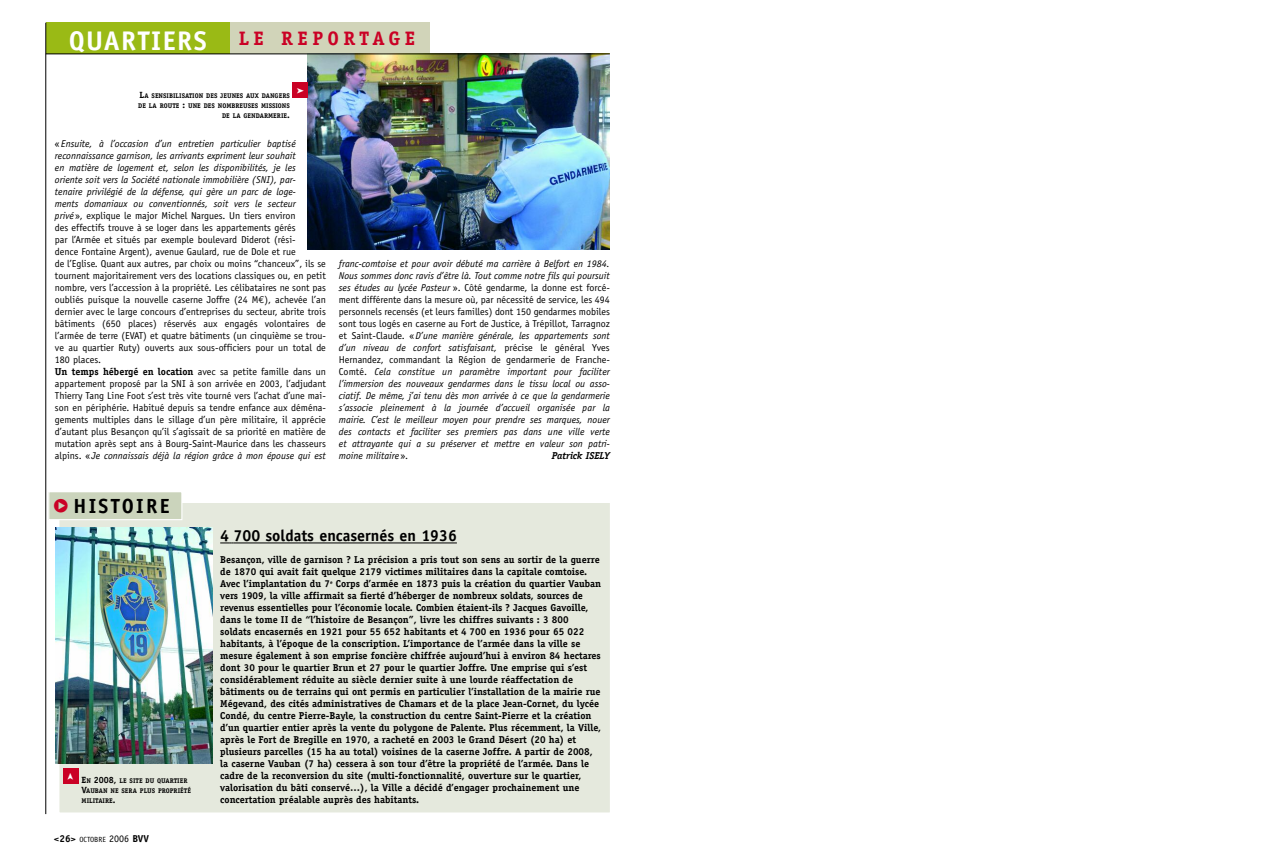
<style>
.page{position:relative;width:1265px;height:868px;background:#fff}
.page>*{position:absolute;margin:0;border:0;box-sizing:border-box;transform-origin:0 0}
.t1{font:700 20.5px "Officina Sans";letter-spacing:.11em;color:#000}
.t2{font:700 19.5px "Officina Serif";letter-spacing:.22em;color:#ca0125}
.t3{font:700 16px "Officina Sans";color:#000}
.t4{font:700 10px/12px "Officina Serif";color:#000}
.t5{font:10px/12px "Officina Sans";color:#000}
.t6{font:italic 10px/12px "Officina Sans";color:#000;text-align:justify}
.t7{font:700 10px "Officina Sans";color:#000}
.t8{font:italic 700 10px "Officina Serif";color:#000}
.t9{font:700 6.8px/10px "Officina Serif";color:#000}
.s1{font-family:"Officina Sans";font-size:27px;color:#fff}
.s2{font-size:9px}
.s3{font-style:italic}
.s4{font-family:"Euro Mono"}
.s5{font-family:"Officina Serif";font-weight:700}
.s6{font-style:normal}
.s7{font-family:"Combi Numerals Solid";font-weight:400;font-size:18px;color:#ca0125}
.s8{font-weight:400;font-size:7.5px}
.s9{font-weight:400}
</style>
<div class="page">
<div style="left:228px;top:23px;width:202px;height:31px;background:#d1d4b9"></div>
<div style="left:46px;top:23px;width:184px;height:31px;background:#9aba15"></div>
<hr style="left:46px;top:23px;width:1px;height:791px;background:#000">
<div style="left:59px;top:502px;width:551px;height:310px;background:#e5e9dd"></div>
<svg style="left:220px;top:542px;width:13px;height:1px"></svg>
<hr style="left:233px;top:542px;width:224px;height:1px;background:#000">
<img style="left:55px;top:528px;width:157px;height:235px">
<div style="left:63px;top:768px;width:15px;height:16px;background:#ca0125"></div>
<img style="left:308px;top:55px;width:301px;height:194px">
<div style="left:293px;top:83px;width:15px;height:15px;background:#ca0125"></div>
<div style="left:49px;top:491px;width:133px;height:28px;background:#cbd4bc"></div>
<div style="left:48px;top:491px;width:134px;height:29px;border:1px solid #fff"></div>
<hr style="left:46px;top:54px;width:563px;height:1px;background:#000">
<h2 class="t2" style="left:69px;top:31px;width:348px"><span class="s1">QUARTIERS</span> LE REPORTAGE</h2>
<h2 class="t2" style="left:255px;top:31px;width:136px">REPORTAGE</h2>
<p class="t9" style="left:138px;top:91px;width:153px;text-align:right"><span class="s2">L</span>A SENSIBILISATION DES JEUNES AUX DANGERS<br>DE LA ROUTE <span class="s2">:</span> UNE DES NOMBREUSES MISSIONS<br>DE LA GENDARMERIE<span class="s2">.</span></p>
<p class="t5" style="left:55px;top:138px;width:272px">« <span class="s3">Ensuite, à l’occasion d’un entretien particulier baptisé reconnaissance garnison, les arrivants expriment leur souhait<br>en matière de logement et, selon les disponibilités, je les<br>oriente soit vers la Société nationale immobilière (SNI), par-<br>tenaire privilégié de la défense, qui gère un parc de loge-<br>ments domaniaux ou conventionnés, soit vers le secteur<br>privé</span> », explique le major Michel Nargues. Un tiers environ<br>des effectifs trouve à se loger dans les appartements gérés<br>par l’Armée et situés par exemple boulevard Diderot (rési-<br>dence Fontaine Argent), avenue Gaulard, rue de Dole et rue<br>de l’Eglise. Quant aux autres, par choix ou moins “chanceux”, ils se tournent majoritairement vers des locations classiques ou, en petit nombre, vers l’accession à la propriété. Les célibataires ne sont pas oubliés puisque la nouvelle caserne Joffre (24 M<span class="s4">€</span>), achevée l’an dernier avec le large concours d’entreprises du secteur, abrite trois bâtiments (650 places) réservés aux engagés volontaires de l’armée de terre (EVAT) et quatre bâtiments (un cinquième se trou&shy;ve au quartier Ruty) ouverts aux sous-officiers pour un total de 180 places.<br><span class="s5">Un temps hébergé en location</span> avec sa petite famille dans un appartement proposé par la SNI à son arrivée en 2003, l’adjudant Thierry Tang Line Foot s’est très vite tourné vers l’achat d’une mai&shy;son en périphérie. Habitué depuis sa tendre enfance aux déména&shy;gements multiples dans le sillage d’un père militaire, il apprécie d’autant plus Besançon qu’il s’agissait de sa priorité en matière de mutation après sept ans à Bourg-Saint-Maurice dans les chasseurs alpins. « <span class="s3">Je connaissais déjà la région grâce à mon épouse qui est</span></p>
<p class="t6" style="left:339px;top:258px;width:272px">franc-comtoise et pour avoir débuté ma carrière à Belfort en 1984.<br>Nous sommes donc ravis d’être là. Tout comme notre fils qui poursuit ses études au lycée Pasteur <span class="s6">». Côté gendarme, la donne est forcé&shy;ment différente dans la mesure où, par nécessité de service, les 494 personnels recensés (et leurs familles) dont 150 gendarmes mobiles sont tous logés en caserne au Fort de Justice, à Trépillot, Tarragnoz et Saint-Claude. «</span>D’une manière générale, les appartements sont d’un niveau de confort satisfaisant, <span class="s6">précise le général Yves Hernandez, commandant la Région de gendarmerie de Franche-Comté.</span> Cela constitue un paramètre important pour faciliter l’immersion des nouveaux gendarmes dans le tissu local ou asso&shy;ciatif. De même, j’ai tenu dès mon arrivée à ce que la gendarmerie s’associe pleinement à la journée d’accueil organisée par la mairie. C’est le meilleur moyen pour prendre ses marques, nouer des contacts et faciliter ses premiers pas dans une ville verte et attrayante qui a su préserver et mettre en valeur son patri&shy;moine militaire <span class="s6">».</span></p>
<p class="t8" style="left:552px;top:451px;width:59px">Patrick ISELY</p>
<h1 class="t1" style="left:54px;top:498px;width:117px"><span class="s7">&gt;</span> HISTOIRE</h1>
<p class="t9" style="left:82px;top:776px;width:111px"><span class="s2">E</span>N <span class="s2">2008,</span> LE SITE DU QUARTIER<br><span class="s2">V</span>AUBAN NE SERA PLUS PROPRIÉTÉ<br>MILITAIRE<span class="s2">.</span></p>
<p class="t7" style="left:54px;top:835px;width:97px">&lt;26&gt; <span class="s8">OCTOBRE</span> <span class="s9">2006</span> BVV</p>
<h3 class="t3" style="left:220px;top:530px;width:238px">4 700 soldats encasernés en 1936</h3>
<p class="t4" style="left:220px;top:554px;width:382px">Besançon, ville de garnison ? La précision a pris tout son sens au sortir de la guerre de 1870 qui avait fait quelque 2179 victimes militaires dans la capitale comtoise.<br>Avec l’implantation du 7<sup>e</sup> Corps d’armée en 1873 puis la création du quartier Vauban vers 1909, la ville affirmait sa fierté d’héberger de nombreux soldats, sources de revenus essentielles pour l’économie locale. Combien étaient-ils ? Jacques Gavoille, dans le tome II de “l’histoire de Besançon”, livre les chiffres suivants : 3 800 soldats encasernés en 1921 pour 55 652 habitants et 4 700 en 1936 pour 65 022 habitants, à l’époque de la conscription. L’importance de l’armée dans la ville se mesure également à son emprise foncière chiffrée aujourd’hui à environ 84 hectares dont 30 pour le quartier Brun et 27 pour le quartier Joffre. Une emprise qui s’est considérablement réduite au siècle dernier suite à une lourde réaffectation de bâtiments ou de terrains qui ont permis en particulier l’installation de la mairie rue Mégevand, des cités administratives de Chamars et de la place Jean-Cornet, du lycée Condé, du centre Pierre-Bayle, la construction du centre Saint-Pierre et la création d’un quartier entier après la vente du polygone de Palente. Plus récemment, la Ville, après le Fort de Bregille en 1970, a racheté en 2003 le Grand Désert (20 ha) et plusieurs parcelles (15 ha au total) voisines de la caserne Joffre. A partir de 2008, la caserne Vauban (7 ha) cessera à son tour d’être la propriété de l’armée. Dans le cadre de la reconversion du site (multi-fonctionnalité, ouverture sur le quartier, valorisation du bâti conservé…), la Ville a décidé d’engager prochainement une concertation préalable auprès des habitants.</p>
</div>
